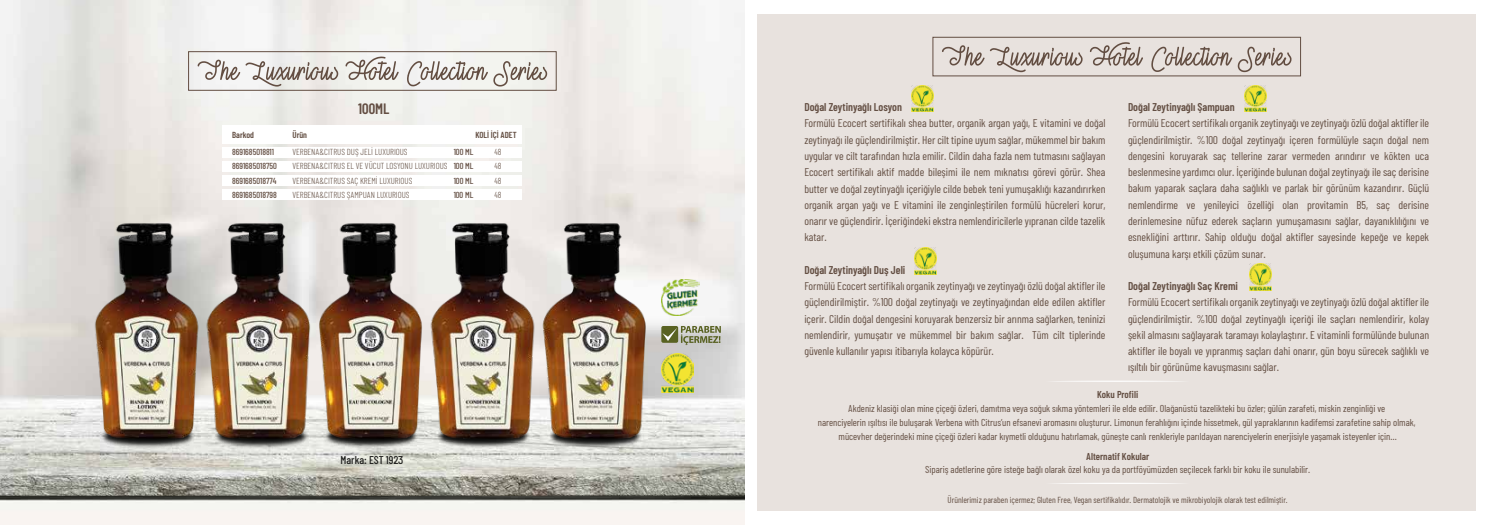
<style>
.page{position:relative;width:1489px;height:525px;background:#fff}
.page>*{position:absolute;margin:0;border:0;box-sizing:border-box;transform-origin:0 0}
.t1{font:600 15px "Ashley";color:#634e42}
.t2{font:11.25px/16.2px "Ashley";color:#634e42;text-align:justify}
.t3{font:600 11.25px "Ashley";color:#634e42}
.t4{font:500 11.25px "Ashley";color:#1d1d1b}
.t5{font:10px/13.8px "Ashley";color:#634e42;text-align:center}
.t6{font:600 10px "Ashley";color:#634e42}
.t7{font:8.75px "Ashley";color:#634e42}
.t8{font:300 8.75px "Ashley";color:#634e42}
.t9{font:500 8.75px "Ashley";color:#634e42}
.t10{font:300 8.75px "Ashley";color:#624f43}
.t11{font:600 8.75px "Ashley";color:#634e42}
.s1{font-weight:500;color:#634e42}
</style>
<div class="page">
<img style="left:0;top:0;width:744px;height:524px">
<svg style="left:680px;top:326px;width:40px;height:19px"></svg>
<img style="left:680px;top:353px;width:13px;height:39px">
<img style="left:680px;top:280px;width:19px;height:35px">
<div style="left:222px;top:125px;width:299px;height:19px;background:#fff"></div>
<div style="left:222px;top:147px;width:299px;height:11px;background:#fff"></div>
<div style="left:222px;top:161px;width:299px;height:10px;background:#fff"></div>
<div style="left:222px;top:175px;width:299px;height:11px;background:#fff"></div>
<img style="left:60px;top:383px;width:114px;height:105px">
<img style="left:174px;top:471px;width:109px;height:17px">
<img style="left:283px;top:471px;width:112px;height:17px">
<img style="left:395px;top:471px;width:112px;height:17px">
<img style="left:507px;top:383px;width:175px;height:105px">
<img style="left:67px;top:189px;width:613px;height:282px">
<div style="left:188px;top:51px;width:368px;height:40px;border:1px solid #634e42"></div>
<svg style="left:197px;top:60px;width:141px;height:26px"></svg>
<svg style="left:345px;top:56px;width:53px;height:24px"></svg>
<svg style="left:407px;top:61px;width:140px;height:25px"></svg>
<div style="left:757px;top:14px;width:718px;height:496px;background:#e8e2de"></div>
<svg style="left:1098px;top:380px;width:39px;height:1px"></svg>
<img style="left:911px;top:85px;width:22px;height:27px">
<img style="left:914px;top:247px;width:22px;height:27px">
<img style="left:1244px;top:85px;width:22px;height:27px">
<img style="left:1249px;top:264px;width:22px;height:26px">
<div style="left:932px;top:37px;width:368px;height:39px;border:1px solid #634e42"></div>
<svg style="left:942px;top:45px;width:140px;height:27px"></svg>
<svg style="left:1089px;top:42px;width:53px;height:24px"></svg>
<svg style="left:1151px;top:47px;width:140px;height:25px"></svg>
<h1 class="t1" style="left:358px;top:99px;width:33px">100ML</h1>
<p class="t11" style="left:232px;top:130px;width:23px">Barkod</p>
<p class="t11" style="left:292px;top:130px;width:16px">Ürün</p>
<p class="t11" style="left:475px;top:130px;width:43px">KOLİ İÇİ ADET</p>
<p class="t9" style="left:232px;top:146px;width:43px">8691685018811</p>
<p class="t8" style="left:292px;top:146px;width:117px">VERBENA&amp;CITRUS DUŞ JELİ LUXURIOUS</p>
<p class="t9" style="left:453px;top:146px;width:21px">100 ML</p>
<p class="t8" style="left:494px;top:146px;width:8px">48</p>
<p class="t9" style="left:232px;top:160px;width:46px">8691685018750</p>
<p class="t10" style="left:292px;top:160px;width:182px">VERBENA&amp;CITRUS EL VE VÜCUT LOSYONU LUXURIOUS <span class="s1">100 ML</span></p>
<p class="t8" style="left:494px;top:160px;width:8px">48</p>
<p class="t9" style="left:232px;top:175px;width:46px">8691685018774</p>
<p class="t8" style="left:292px;top:175px;width:121px">VERBENA&amp;CITRUS SAÇ KREMİ LUXURIOUS</p>
<p class="t9" style="left:453px;top:175px;width:21px">100 ML</p>
<p class="t8" style="left:494px;top:175px;width:8px">48</p>
<p class="t9" style="left:232px;top:190px;width:46px">8691685018798</p>
<p class="t8" style="left:292px;top:190px;width:119px">VERBENA&amp;CITRUS ŞAMPUAN LUXURIOUS</p>
<p class="t9" style="left:453px;top:190px;width:21px">100 ML</p>
<p class="t8" style="left:494px;top:190px;width:8px">48</p>
<p class="t4" style="left:340px;top:453px;width:64px">Marka: EST 1923</p>
<p class="t3" style="left:804px;top:100px;width:99px">Doğal Zeytinyağlı Losyon</p>
<p class="t2" style="left:804px;top:115px;width:302px">Formülü Ecocert sertifikalı shea butter, organik argan yağı, E vitamini ve doğal zeytinyağı ile güçlendirilmiştir. Her cilt tipine uyum sağlar, mükemmel bir bakım uygular ve cilt tarafından hızla emilir. Cildin daha fazla nem tutmasını sağlayan Ecocert sertifikalı aktif madde bileşimi ile nem mıknatısı görevi görür. Shea butter ve doğal zeytinyağlı içeriğiyle cilde bebek teni yumuşaklığı kazandırırken organik argan yağı ve E vitamini ile zenginleştirilen formülü hücreleri korur, onarır ve güçlendirir. İçeriğindeki ekstra nemlendiricilerle yıpranan cilde tazelik katar.</p>
<p class="t3" style="left:804px;top:262px;width:103px">Doğal Zeytinyağlı Duş Jeli</p>
<p class="t2" style="left:804px;top:277px;width:302px">Formülü Ecocert sertifikalı organik zeytinyağı ve zeytinyağı özlü doğal aktifler ile güçlendirilmiştir. %100 doğal zeytinyağı ve zeytinyağından elde edilen aktifler içerir. Cildin doğal dengesini koruyarak benzersiz bir arınma sağlarken, teninizi nemlendirir, yumuşatır ve mükemmel bir bakım sağlar. Tüm cilt tiplerinde güvenle kullanılır yapısı itibarıyla kolayca köpürür.</p>
<p class="t3" style="left:1127px;top:100px;width:108px">Doğal Zeytinyağlı Şampuan</p>
<p class="t2" style="left:1127px;top:115px;width:302px">Formülü Ecocert sertifikalı organik zeytinyağı ve zeytinyağı özlü doğal aktifler ile güçlendirilmiştir. %100 doğal zeytinyağı içeren formülüyle saçın doğal nem dengesini koruyarak saç tellerine zarar vermeden arındırır ve kökten uca beslenmesine yardımcı olur. İçeriğinde bulunan doğal zeytinyağı ile saç derisine bakım yaparak saçlara daha sağlıklı ve parlak bir görünüm kazandırır. Güçlü nemlendirme ve yenileyici özelliği olan provitamin B5, saç derisine derinlemesine nüfuz ederek saçların yumuşamasını sağlar, dayanıklılığını ve esnekliğini arttırır. Sahip olduğu doğal aktifler sayesinde kepeğe ve kepek oluşumuna karşı etkili çözüm sunar.</p>
<p class="t3" style="left:1127px;top:279px;width:111px">Doğal Zeytinyağlı Saç Kremi</p>
<p class="t2" style="left:1127px;top:293px;width:302px">Formülü Ecocert sertifikalı organik zeytinyağı ve zeytinyağı özlü doğal aktifler ile güçlendirilmiştir. %100 doğal zeytinyağlı içeriği ile saçları nemlendirir, kolay şekil almasını sağlayarak taramayı kolaylaştırır. E vitaminli formülünde bulunan aktifler ile boyalı ve yıpranmış saçları dahi onarır, gün boyu sürecek sağlıklı ve ışıltılı bir görünüme kavuşmasını sağlar.</p>
<p class="t6" style="left:1097px;top:388px;width:43px">Koku Profili</p>
<p class="t5" style="left:817px;top:401px;width:599px">Akdeniz klasiği olan mine çiçeği özleri, damıtma veya soğuk sıkma yöntemleri ile elde edilir. Olağanüstü tazelikteki bu özler; gülün zarafeti, miskin zenginliği ve<br>narenciyelerin ışıltısı ile buluşarak Verbena with Citrus’un efsanevi aromasını oluşturur. Limonun ferahlığını içinde hissetmek, gül yapraklarının kadifemsi zarafetine sahip olmak, mücevher değerindeki mine çiçeği özleri kadar kıymetli olduğunu hatırlamak, güneşte canlı renkleriyle parıldayan narenciyelerin enerjisiyle yaşamak isteyenler için…</p>
<p class="t6" style="left:1086px;top:449px;width:64px">Alternatif Kokular</p>
<p class="t5" style="left:925px;top:462px;width:386px">Sipariş adetlerine göre isteğe bağlı olarak özel koku ya da portföyümüzden seçilecek farklı bir koku ile sunulabilir.</p>
<p class="t7" style="left:947px;top:493px;width:341px">Ürünlerimiz paraben içermez; Gluten Free, Vegan sertifikalıdır. Dermatolojik ve mikrobiyolojik olarak test edilmiştir.</p>
</div>
